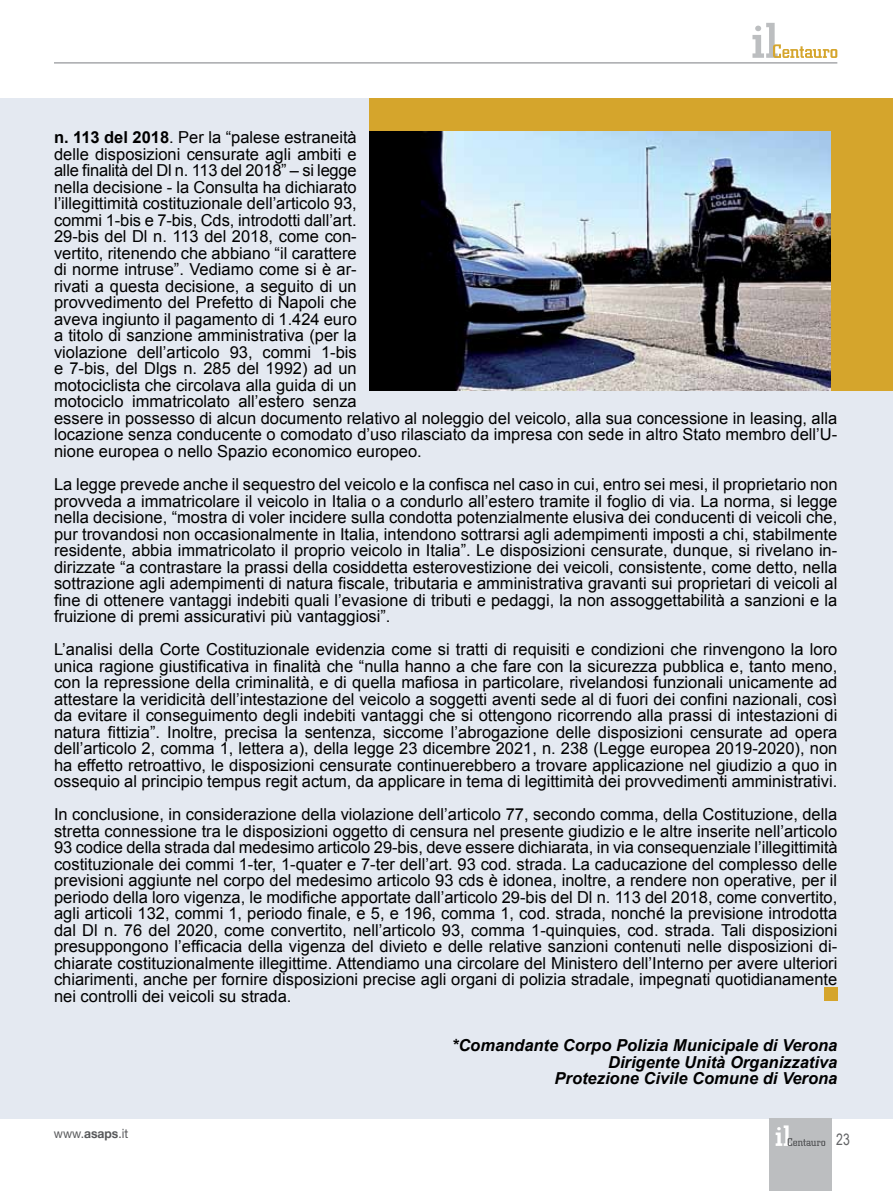
<style>
.page{position:relative;width:893px;height:1191px;background:#fff}
.page>*{position:absolute;margin:0;border:0;box-sizing:border-box;transform-origin:0 0}
.t1{font:16.5px/16.5px "Arial";color:#000;text-align:justify}
.t2{font:italic 700 16.5px/16.5px "Arial";color:#000;text-align:right}
.t3{font:15.75px "Arial Narrow";color:#636466;scale:.95 1}
.t4{font:12.75px "Helvetica Neue";color:#58595b;scale:.95 1}
.s1{font-weight:700}
</style>
<div class="page">
<div style="left:0;top:98px;width:893px;height:1020px;background:#e4e9f1"></div>
<svg style="left:752px;top:23px;width:85px;height:35px"></svg>
<hr style="left:54px;top:62px;width:783px;height:2px;background:#a7a9ac">
<div style="left:824px;top:988px;width:13px;height:13px;background:#d5a52c"></div>
<div style="left:370px;top:98px;width:523px;height:293px;background:#d5a52c"></div>
<div style="left:770px;top:1118px;width:62px;height:73px;background:#bcbec0"></div>
<svg style="left:776px;top:1125px;width:49px;height:21px"></svg>
<img style="left:370px;top:131px;width:461px;height:260px">
<p class="t1" style="left:54px;top:129px;width:785px;text-align:left"><span class="s1">n. 113 del 2018</span>. Per la “palese estraneità<br>delle disposizioni censurate agli ambiti e<br>alle finalità del Dl n. 113 del 2018” – si legge<br>nella decisione - la Consulta ha dichiarato<br>l’illegittimità costituzionale dell’articolo 93,<br>commi 1-bis e 7-bis, Cds, introdotti dall’art.<br>29-bis del Dl n. 113 del 2018, come con-<br>vertito, ritenendo che abbiano “il carattere<br>di norme intruse”. Vediamo come si è ar-<br>rivati a questa decisione, a seguito di un<br>provvedimento del Prefetto di Napoli che<br>aveva ingiunto il pagamento di 1.424 euro<br>a titolo di sanzione amministrativa (per la<br>violazione dell’articolo 93, commi 1-bis<br>e 7-bis, del Dlgs n. 285 del 1992) ad un<br>motociclista che circolava alla guida di un<br>motociclo immatricolato all’estero senza<br>essere in possesso di alcun documento relativo al noleggio del veicolo, alla sua concessione in leasing, alla locazione senza conducente o comodato d’uso rilasciato da impresa con sede in altro Stato membro dell’U&shy;nione europea o nello Spazio economico europeo.</p>
<p class="t1" style="left:54px;top:476px;width:785px">La legge prevede anche il sequestro del veicolo e la confisca nel caso in cui, entro sei mesi, il proprietario non provveda a immatricolare il veicolo in Italia o a condurlo all’estero tramite il foglio di via. La norma, si legge nella decisione, “mostra di voler incidere sulla condotta potenzialmente elusiva dei conducenti di veicoli che, pur trovandosi non occasionalmente in Italia, intendono sottrarsi agli adempimenti imposti a chi, stabilmente residente, abbia immatricolato il proprio veicolo in Italia”. Le disposizioni censurate, dunque, si rivelano in&shy;dirizzate “a contrastare la prassi della cosiddetta esterovestizione dei veicoli, consistente, come detto, nella sottrazione agli adempimenti di natura fiscale, tributaria e amministrativa gravanti sui proprietari di veicoli al fine di ottenere vantaggi indebiti quali l’evasione di tributi e pedaggi, la non assoggettabilità a sanzioni e la fruizione di premi assicurativi più vantaggiosi”.</p>
<p class="t1" style="left:54px;top:641px;width:785px">L’analisi della Corte Costituzionale evidenzia come si tratti di requisiti e condizioni che rinvengono la loro unica ragione giustificativa in finalità che “nulla hanno a che fare con la sicurezza pubblica e, tanto meno, con la repressione della criminalità, e di quella mafiosa in particolare, rivelandosi funzionali unicamente ad attestare la veridicità dell’intestazione del veicolo a soggetti aventi sede al di fuori dei confini nazionali, così da evitare il conseguimento degli indebiti vantaggi che si ottengono ricorrendo alla prassi di intestazioni di natura fittizia”. Inoltre, precisa la sentenza, siccome l’abrogazione delle disposizioni censurate ad opera dell’articolo 2, comma 1, lettera a), della legge 23 dicembre 2021, n. 238 (Legge europea 2019-2020), non ha effetto retroattivo, le disposizioni censurate continuerebbero a trovare applicazione nel giudizio a quo in ossequio al principio tempus regit actum, da applicare in tema di legittimità dei provvedimenti amministrativi.</p>
<p class="t1" style="left:54px;top:806px;width:785px">In conclusione, in considerazione della violazione dell’articolo 77, secondo comma, della Costituzione, della stretta connessione tra le disposizioni oggetto di censura nel presente giudizio e le altre inserite nell’articolo 93 codice della strada dal medesimo articolo 29-bis, deve essere dichiarata, in via consequenziale l’illegittimità costituzionale dei commi 1-ter, 1-quater e 7-ter dell’art. 93 cod. strada. La caducazione del complesso delle previsioni aggiunte nel corpo del medesimo articolo 93 cds è idonea, inoltre, a rendere non operative, per il periodo della loro vigenza, le modifiche apportate dall’articolo 29-bis del Dl n. 113 del 2018, come convertito, agli articoli 132, commi 1, periodo finale, e 5, e 196, comma 1, cod. strada, nonché la previsione introdotta dal Dl n. 76 del 2020, come convertito, nell’articolo 93, comma 1-quinquies, cod. strada. Tali disposizioni presuppongono l’efficacia della vigenza del divieto e delle relative sanzioni contenuti nelle disposizioni di&shy;chiarate costituzionalmente illegittime. Attendiamo una circolare del Ministero dell’Interno per avere ulteriori chiarimenti, anche per fornire disposizioni precise agli organi di polizia stradale, impegnati quotidianamente nei controlli dei veicoli su strada.</p>
<p class="t2" style="left:452px;top:1037px;width:387px">*Comandante Corpo Polizia Municipale di Verona<br>Dirigente Unità Organizzativa<br>Protezione Civile Comune di Verona</p>
<p class="t4" style="left:54px;top:1126px;width:80px">www.<span class="s1">asaps</span>.it</p>
<p class="t3" style="left:836px;top:1127px;width:16px">23</p>
</div>
